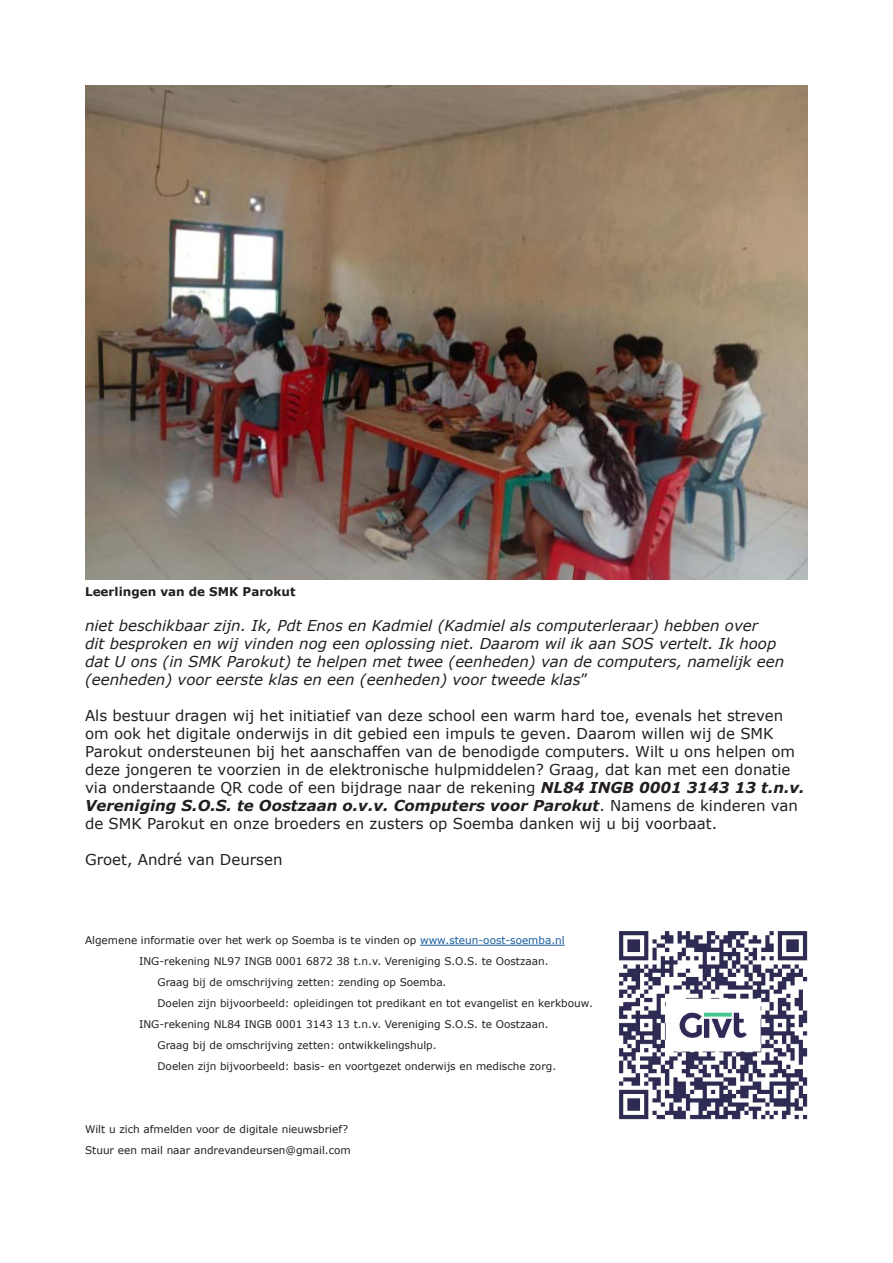
<style>
.page{position:relative;width:893px;height:1263px;background:#fff}
.page>*{position:absolute;margin:0;border:0;box-sizing:border-box;transform-origin:0 0}
.t1{font:15px/18px "Verdana";color:#231f20}
.t2{font:italic 15px/18px "Verdana";color:#231f20}
.t3{font:700 12px "Verdana";color:#231f20}
.t4{font:10.5px/21px "Verdana";color:#231f20}
.s1{font-style:normal}
.s2{font-weight:700;font-style:italic}
.s3{color:#175d9e}
</style>
<div class="page">
<hr style="left:420px;top:945px;width:145px;height:1px;background:#175d9e">
<img style="left:619px;top:930px;width:189px;height:189px">
<img style="left:85px;top:85px;width:723px;height:495px">
<p class="t3" style="left:85px;top:584px;width:212px">Leerlingen van de SMK Parokut</p>
<p class="t2" style="left:85px;top:617px;width:701px">niet beschikbaar zijn. Ik, Pdt Enos en Kadmiel (Kadmiel als computerleraar) hebben over<br>dit besproken en wij vinden nog een oplossing niet. Daarom wil ik aan SOS vertelt. Ik hoop dat U ons (in SMK Parokut) te helpen met twee (eenheden) van de computers, namelijk een (eenheden) voor eerste klas en een (eenheden) voor tweede klas<span class="s1">”</span></p>
<p class="t1" style="left:85px;top:707px;width:721px">Als bestuur dragen wij het initiatief van deze school een warm hard toe, evenals het streven om ook het digitale onderwijs in dit gebied een impuls te geven. Daarom willen wij de SMK Parokut ondersteunen bij het aanschaffen van de benodigde computers. Wilt u ons helpen om deze jongeren te voorzien in de elektronische hulpmiddelen? Graag, dat kan met een donatie via onderstaande QR code of een bijdrage naar de rekening <span class="s2">NL84 INGB 0001 3143 13 t.n.v.<br>Vereniging S.O.S. te Oostzaan o.v.v. Computers voor Parokut</span>. Namens de kinderen van de SMK Parokut en onze broeders en zusters op Soemba danken wij u bij voorbaat.</p>
<p class="t1" style="left:85px;top:851px;width:199px">Groet, André van Deursen</p>
<p class="t4" style="left:85px;top:930px;width:481px">Algemene informatie over het werk op Soemba is te vinden op <span class="s3">www.steun-oost-soemba.nl</span></p>
<p class="t4" style="left:139px;top:951px;width:411px">ING-rekening NL97 INGB 0001 6872 38 t.n.v. Vereniging S.O.S. te Oostzaan.</p>
<p class="t4" style="left:158px;top:972px;width:290px">Graag bij de omschrijving zetten: zending op Soemba.</p>
<p class="t4" style="left:158px;top:993px;width:437px">Doelen zijn bijvoorbeeld: opleidingen tot predikant en tot evangelist en kerkbouw.</p>
<p class="t4" style="left:139px;top:1014px;width:411px">ING-rekening NL84 INGB 0001 3143 13 t.n.v. Vereniging S.O.S. te Oostzaan.</p>
<p class="t4" style="left:158px;top:1035px;width:281px">Graag bij de omschrijving zetten: ontwikkelingshulp.</p>
<p class="t4" style="left:158px;top:1056px;width:400px">Doelen zijn bijvoorbeeld: basis- en voortgezet onderwijs en medische zorg.</p>
<p class="t4" style="left:85px;top:1119px;width:267px">Wilt u zich afmelden voor de digitale nieuwsbrief?<br>Stuur een mail naar andrevandeursen@gmail.com</p>
</div>
